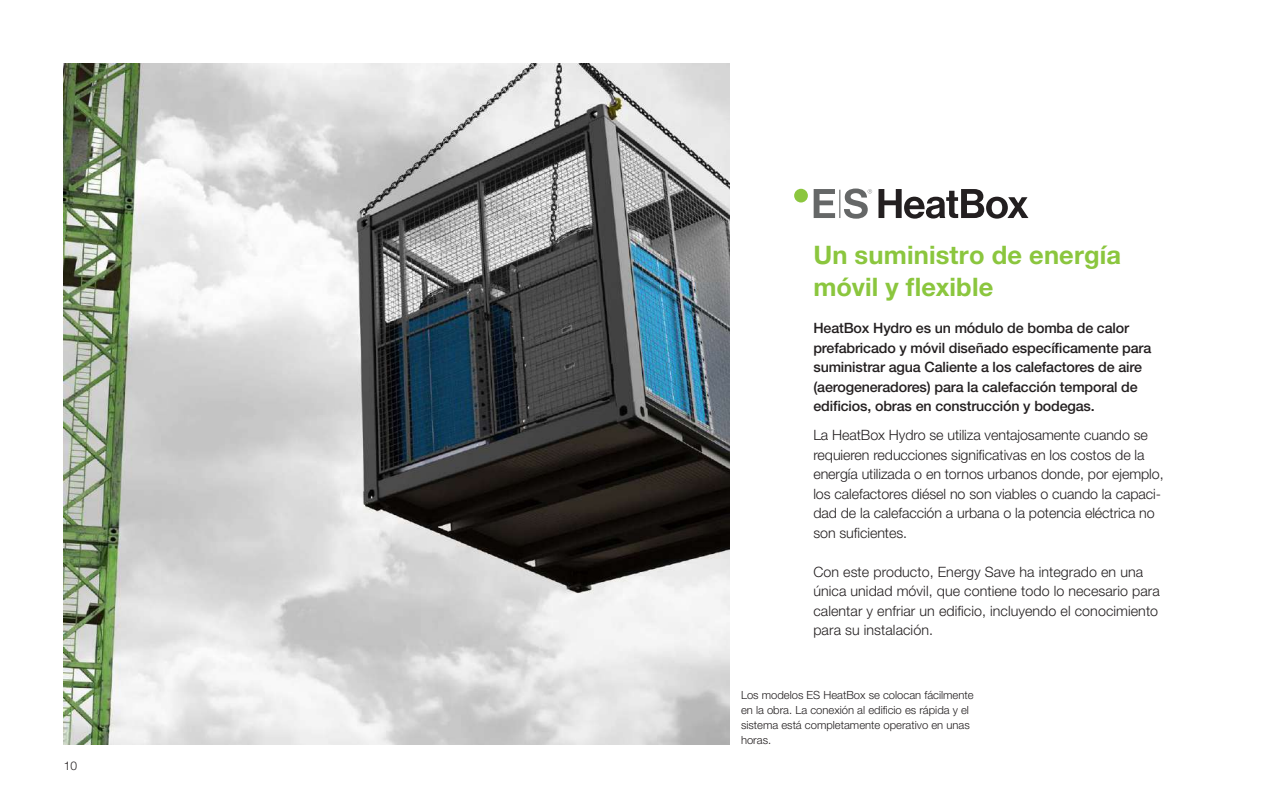
<style>
.page{position:relative;width:1263px;height:808px;background:#fff}
.page>*{position:absolute;margin:0;border:0;box-sizing:border-box;transform-origin:0 0}
.t1{font:700 25.5px/31.5px "Helvetica Neue LT Std";letter-spacing:.005em;color:#8bc63e}
.t2{font:300 14.25px/19.5px "Helvetica Neue LT Std";letter-spacing:-.005em;color:#231f20}
.t3{font:500 14.25px/19.5px "Helvetica Neue LT Std";letter-spacing:-.01em;color:#231f20}
.t4{font:300 12px "Helvetica Neue LT Std";color:#231f20}
.t5{font:300 11.25px/15px "Helvetica Neue LT Std";color:#231f20}
</style>
<div class="page">
<svg style="left:878px;top:189px;width:150px;height:30px"></svg>
<div style="left:794px;top:189px;width:14px;height:13px;background:#8bc63e;border-radius:50%"></div>
<svg style="left:814px;top:188px;width:58px;height:31px"></svg>
<img style="left:64px;top:64px;width:665px;height:680px">
<p class="t4" style="left:64px;top:758px;width:15px">10</p>
<h1 class="t1" style="left:813px;top:239px;width:309px">Un suministro de energía móvil y flexible</h1>
<p class="t3" style="left:813px;top:318px;width:339px">HeatBox Hydro es un módulo de bomba de calor prefabricado y móvil diseñado específicamente para suministrar agua Caliente a los calefactores de aire (aerogeneradores) para la calefacción temporal de edificios, obras en construcción y bodegas.</p>
<p class="t2" style="left:813px;top:425px;width:352px">La HeatBox Hydro se utiliza ventajosamente cuando se requieren reducciones significativas en los costos de la energía utilizada o en tornos urbanos donde, por ejemplo, los calefactores diésel no son viables o cuando la capaci&shy;dad de la calefacción a urbana o la potencia eléctrica no son suficientes.</p>
<p class="t2" style="left:813px;top:562px;width:348px">Con este producto, Energy Save ha integrado en una única unidad móvil, que contiene todo lo necesario para calentar y enfriar un edificio, incluyendo el conocimiento para su instalación.</p>
<p class="t5" style="left:741px;top:687px;width:234px">Los modelos ES HeatBox se colocan fácilmente en la obra. La conexión al edificio es rápida y el sistema está completamente operativo en unas horas.</p>
</div>
